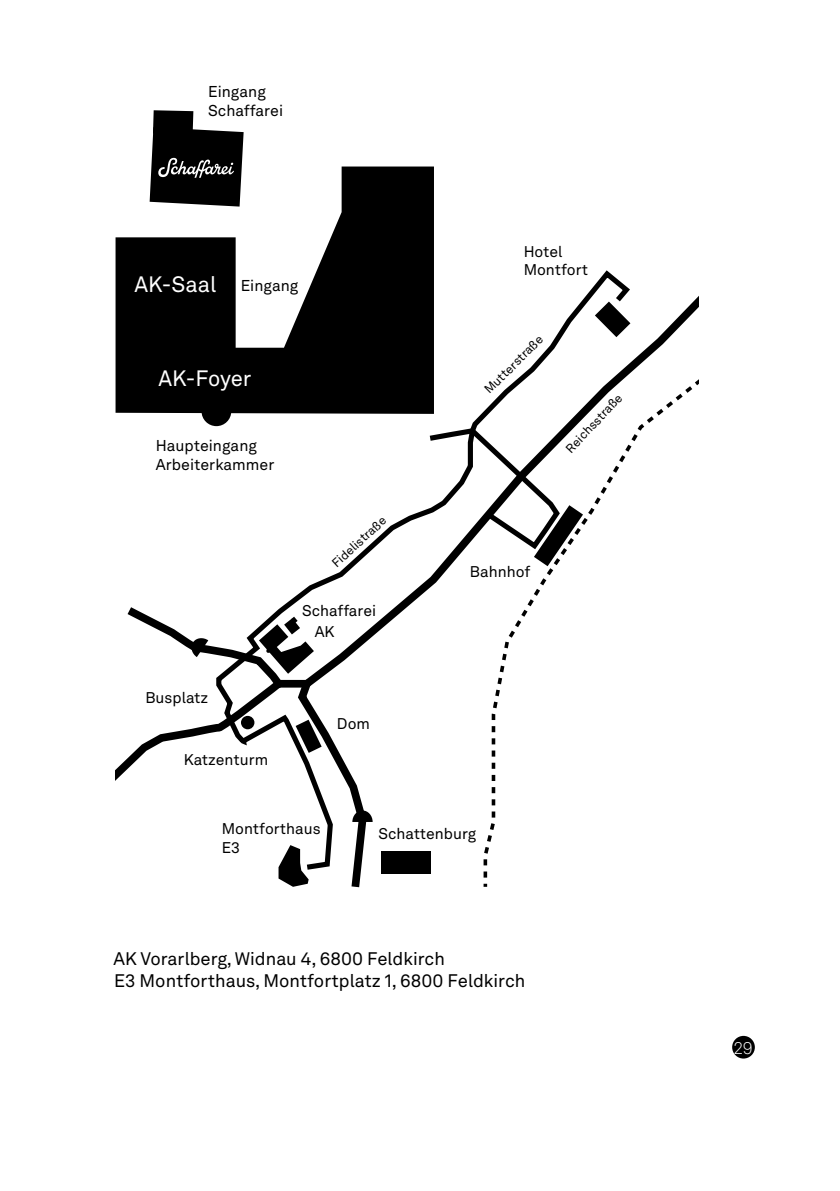
<style>
.page{position:relative;width:840px;height:1191px;background:#fff}
.page>*{position:absolute;margin:0;border:0;box-sizing:border-box;transform-origin:0 0}
.t1{font:22px "Akkurat Pro";color:#fff}
.t2{font:18px/22px "Akkurat LL";color:#000}
.t3{font:300 17px "Akkurat LL";color:#fff}
.t4{font:15.6px/18.6px "Akkurat LL";color:#000}
.t5{font:15.4px/18.4px "Akkurat LL";color:#000}
.t6{font:12.2px "Akkurat LL";color:#000}
.s1{font-family:"Akkurat LL";font-size:15.6px;color:#000}
</style>
<div class="page">
<div style="left:731px;top:1035px;width:23px;height:23px;background:#000;border-radius:50%"></div>
<svg style="left:115px;top:277px;width:582px;height:504px"></svg>
<svg style="left:481px;top:341px;width:216px;height:537px"></svg>
<svg style="left:483px;top:883px;width:4px;height:3px"></svg>
<svg style="left:119px;top:600px;width:253px;height:288px"></svg>
<svg style="left:423px;top:419px;width:159px;height:147px"></svg>
<div style="left:381px;top:851px;width:49px;height:22px;background:#000"></div>
<svg style="left:115px;top:166px;width:319px;height:248px;fill:#000"></svg>
<div style="left:201px;top:396px;width:30px;height:30px;background:#000;border-radius:50%"></div>
<svg style="left:149px;top:110px;width:94px;height:97px"></svg>
<p class="t4" style="left:208px;top:81px;width:76px">Eingang<br>Schaffarei</p>
<h1 class="t1" style="left:134px;top:271px;width:165px">AK-Saal <span class="s1">Eingang</span></h1>
<h1 class="t1" style="left:158px;top:366px;width:94px">AK-Foyer</h1>
<p class="t4" style="left:156px;top:435px;width:120px">Haupteingang<br>Arbeiterkammer</p>
<p class="t5" style="left:145px;top:687px;width:64px">Busplatz</p>
<p class="t5" style="left:183px;top:749px;width:86px">Katzenturm</p>
<p class="t6" style="left:327px;top:557px;width:70px;rotate:-42deg">Fidelistraße</p>
<p class="t5" style="left:302px;top:601px;width:75px">Schaffarei</p>
<p class="t5" style="left:314px;top:622px;width:21px">AK</p>
<p class="t5" style="left:337px;top:714px;width:35px">Dom</p>
<p class="t5" style="left:523px;top:242px;width:66px">Hotel<br>Montfort</p>
<p class="t6" style="left:480px;top:385px;width:78px;rotate:-45deg">Mutterstraße</p>
<p class="t6" style="left:561px;top:444px;width:77px;rotate:-47deg">Reichsstraße</p>
<p class="t5" style="left:469px;top:562px;width:62px">Bahnhof</p>
<p class="t5" style="left:222px;top:818px;width:100px">Montforthaus<br>E3</p>
<p class="t5" style="left:378px;top:823px;width:99px">Schattenburg</p>
<p class="t2" style="left:113px;top:946px;width:413px">AK Vorarlberg, Widnau 4, 6800 Feldkirch<br>E3 Montforthaus, Montfortplatz 1, 6800 Feldkirch</p>
<p class="t3" style="left:733px;top:1035px;width:21px">29</p>
</div>
